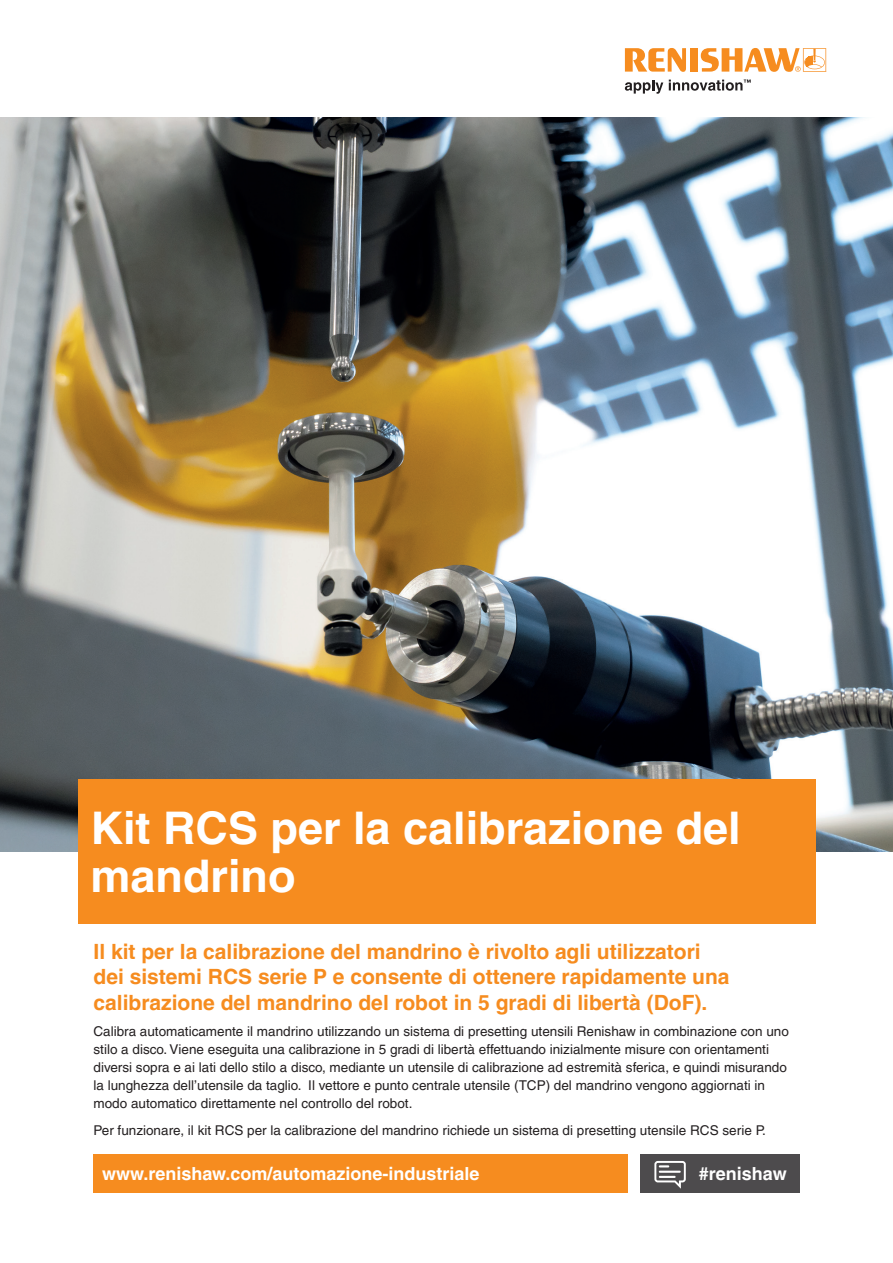
<style>
.page{position:relative;width:893px;height:1263px;background:#fff}
.page>*{position:absolute;margin:0;border:0;box-sizing:border-box;transform-origin:0 0}
.t1{font:700 45px/48px "Helvetica LT Pro";color:#fff}
.t2{font:700 21px/25.2px "Helvetica LT Pro";color:#f68c1f}
.t3{font:700 18px "Helvetica LT Pro";color:#fff}
.t4{font:13.5px/18px "Helvetica LT Pro";color:#231f20}
</style>
<div class="page">
<div style="left:639px;top:1154px;width:160px;height:39px;background:#4d4b4d"></div>
<svg style="left:654px;top:1161px;width:32px;height:28px"></svg>
<img style="left:0;top:117px;width:893px;height:735px">
<div style="left:78px;top:779px;width:737px;height:145px;background:#f68c1f"></div>
<div style="left:94px;top:1154px;width:534px;height:39px;background:#f68c1f"></div>
<svg style="left:625px;top:80px;width:38px;height:14px"></svg>
<svg style="left:625px;top:48px;width:61px;height:24px"></svg>
<div style="left:690px;top:48px;width:8px;height:24px;background:#f68c1f"></div>
<svg style="left:701px;top:48px;width:125px;height:24px"></svg>
<svg style="left:669px;top:80px;width:82px;height:11px"></svg>
<h1 class="t1" style="left:91px;top:804px;width:652px">Kit RCS per la calibrazione del mandrino</h1>
<h2 class="t2" style="left:94px;top:939px;width:638px">Il kit per la calibrazione del mandrino è rivolto agli utilizzatori dei sistemi RCS serie P e consente di ottenere rapidamente una calibrazione del mandrino del robot in 5 gradi di libertà (DoF).</h2>
<p class="t4" style="left:94px;top:1022px;width:697px">Calibra automaticamente il mandrino utilizzando un sistema di presetting utensili Renishaw in combinazione con uno stilo a disco. Viene eseguita una calibrazione in 5 gradi di libertà effettuando inizialmente misure con orientamenti diversi sopra e ai lati dello stilo a disco, mediante un utensile di calibrazione ad estremità sferica, e quindi misurando la lunghezza dell’utensile da taglio. Il vettore e punto centrale utensile (TCP) del mandrino vengono aggiornati in modo automatico direttamente nel controllo del robot.</p>
<p class="t4" style="left:94px;top:1121px;width:674px">Per funzionare, il kit RCS per la calibrazione del mandrino richiede un sistema di presetting utensile RCS serie P.</p>
<h3 class="t3" style="left:102px;top:1163px;width:379px">www.renishaw.com/automazione-industriale</h3>
<h3 class="t3" style="left:699px;top:1163px;width:89px">#renishaw</h3>
</div>
